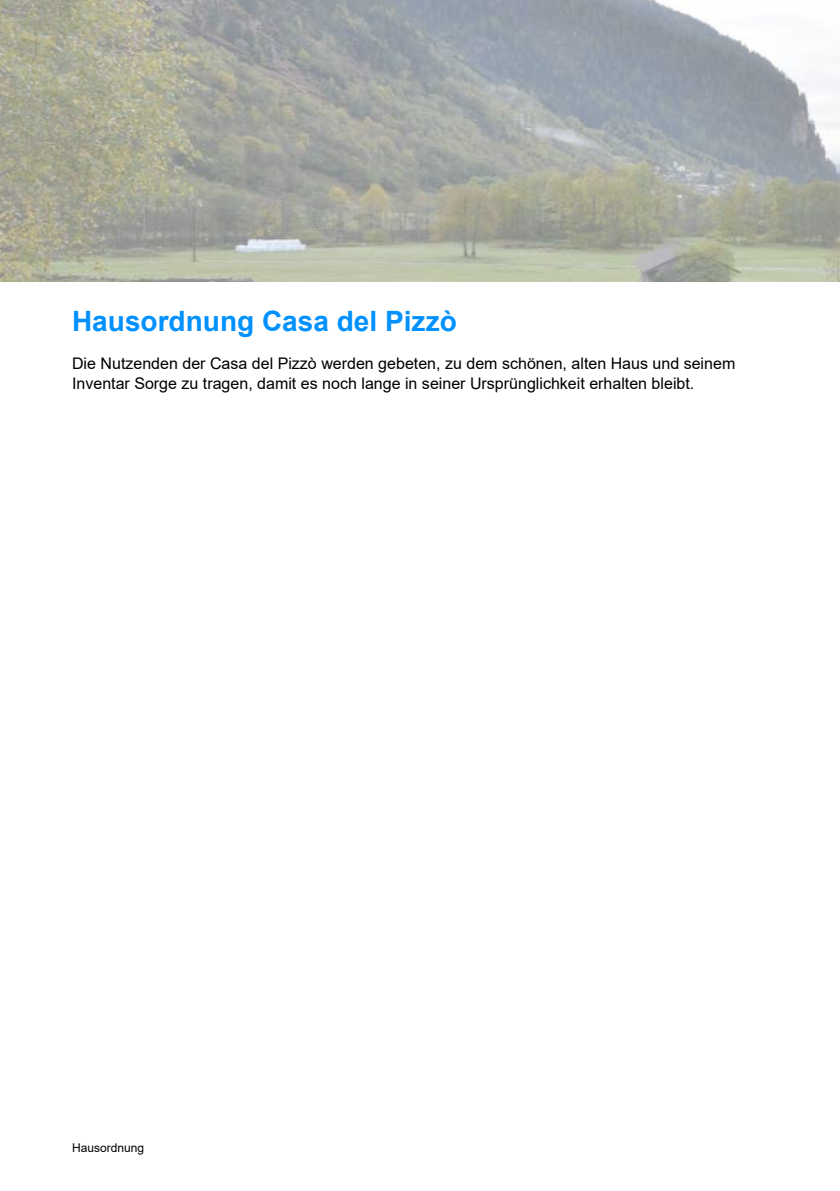
<style>
.page{position:relative;width:840px;height:1191px;background:#fff}
.page>*{position:absolute;margin:0;border:0;box-sizing:border-box;transform-origin:0 0}
.t1{font:700 28px "Arial";color:#0091fe}
.t2{font:16px/19.2px "Arial";color:#000}
.t3{font:12px "Arial";color:#000}
</style>
<div class="page">
<img style="left:0;top:0;width:839px;height:282px">
<h1 class="t1" style="left:72px;top:301px;width:386px">Hausordnung Casa del Pizzò</h1>
<p class="t2" style="left:72px;top:354px;width:664px">Die Nutzenden der Casa del Pizzò werden gebeten, zu dem schönen, alten Haus und seinem<br>Inventar Sorge zu tragen, damit es noch lange in seiner Ursprünglichkeit erhalten bleibt.</p>
<p class="t3" style="left:72px;top:1139px;width:74px">Hausordnung</p>
</div>
